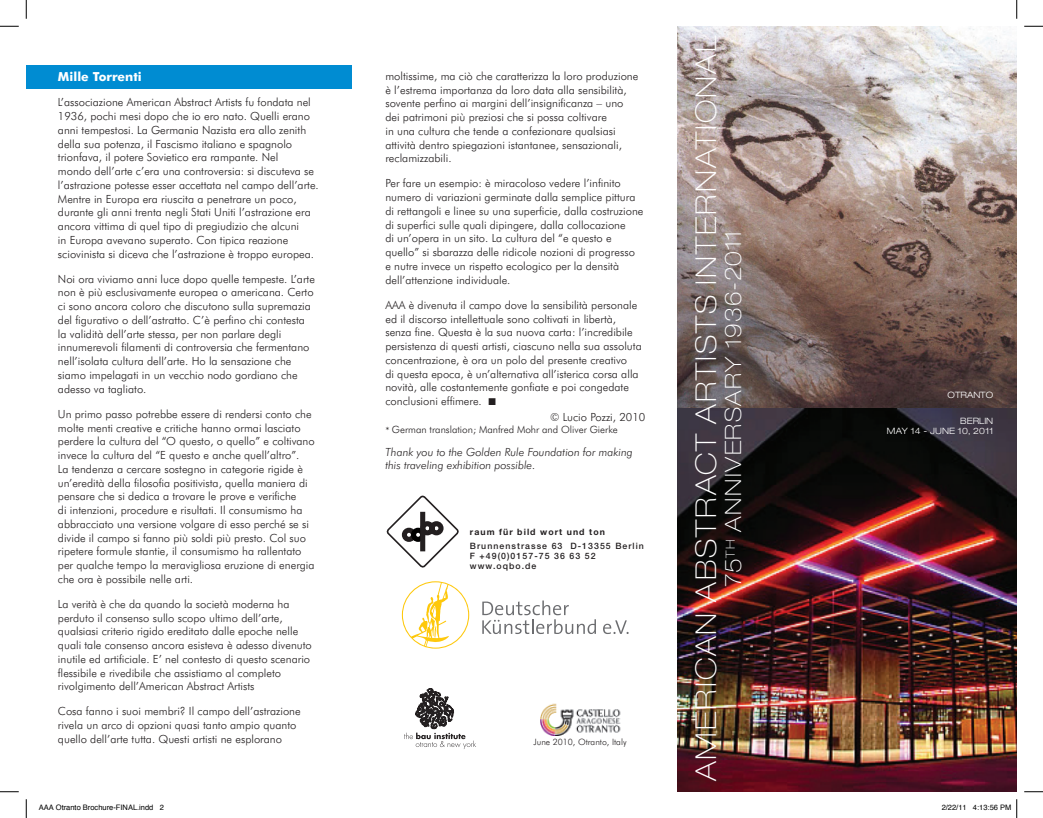
<style>
.page{position:relative;width:1043px;height:818px;background:#fff}
.page>*{position:absolute;margin:0;border:0;box-sizing:border-box;transform-origin:0 0}
.t1{font:100 expanded 28.75px "Helvetica Neue";letter-spacing:.07em;color:#fff}
.t2{font:100 expanded 22.5px "Helvetica Neue";letter-spacing:.04em;color:#fff}
.t3{font:500 13.5px/20.2px "Eureka Mono";letter-spacing:-.04em;color:#231f20}
.t4{font:700 12.5px "Futura BT";color:#fff}
.t5{font:300 11.25px/13.8px "Futura BT";color:#231f20}
.t6{font:italic 300 11.25px/12.5px "Futura BT";color:#231f20}
.t7{font:300 10px "Futura BT";color:#231f20}
.t8{font:500 8.75px "Helvetica Neue";letter-spacing:.12em;color:#231f20}
.t9{font:300 8.75px "Futura BT";color:#231f20}
.t10{font:700 8.75px "Helvetica Neue";letter-spacing:.12em;color:#231f20}
.t11{font:300 expanded 8.75px "Helvetica Neue";letter-spacing:.02em;color:#fff}
.t12{font:300 expanded 8.75px "Helvetica Neue";color:#fff}
.t13{font:7.5px "Helvetica";color:#000}
.s1{font-family:"Abacus Three SSK";font-weight:400}
.s2{font-weight:700}
</style>
<div class="page">
<div style="left:26px;top:65px;width:325px;height:23px;background:#008cd2"></div>
<svg style="left:404px;top:688px;width:72px;height:61px"></svg>
<img style="left:677px;top:26px;width:339px;height:765px">
<img style="left:540px;top:703px;width:81px;height:32px">
<svg style="left:386px;top:495px;width:73px;height:73px"></svg>
<svg style="left:603px;top:620px;width:25px;height:14px"></svg>
<svg style="left:482px;top:600px;width:114px;height:34px"></svg>
<svg style="left:402px;top:581px;width:67px;height:67px"></svg>
<svg style="left:0;top:25px;width:19px;height:2px"></svg>
<svg style="left:1024px;top:25px;width:18px;height:2px"></svg>
<svg style="left:0;top:791px;width:19px;height:1px"></svg>
<svg style="left:1024px;top:791px;width:18px;height:1px"></svg>
<svg style="left:25px;top:0;width:2px;height:19px"></svg>
<svg style="left:25px;top:799px;width:2px;height:19px"></svg>
<svg style="left:1016px;top:0;width:1px;height:19px"></svg>
<svg style="left:1016px;top:799px;width:1px;height:19px"></svg>
<p class="t4" style="left:58px;top:69px;width:85px">Mille Torrenti</p>
<p class="t5" style="left:58px;top:95px;width:262px">L’associazione American Abstract Artists fu fondata nel 1936, pochi mesi dopo che io ero nato. Quelli erano anni tempestosi. La Germania Nazista era allo zenith della sua potenza, il Fascismo italiano e spagnolo trionfava, il potere Sovietico era rampante. Nel<br>mondo dell’arte c’era una controversia: si discuteva se l’astrazione potesse esser accettata nel campo dell’arte.<br>Mentre in Europa era riuscita a penetrare un poco, durante gli anni trenta negli Stati Uniti l’astrazione era ancora vittima di quel tipo di pregiudizio che alcuni<br>in Europa avevano superato. Con tipica reazione sciovinista si diceva che l’astrazione è troppo europea.</p>
<p class="t5" style="left:58px;top:272px;width:258px">Noi ora viviamo anni luce dopo quelle tempeste. L’arte non è più esclusivamente europea o americana. Certo ci sono ancora coloro che discutono sulla supremazia del figurativo o dell’astratto. C’è perfino chi contesta la validità dell’arte stessa, per non parlare degli innumerevoli filamenti di controversia che fermentano nell’isolata cultura dell’arte. Ho la sensazione che siamo impelagati in un vecchio nodo gordiano che adesso va tagliato.</p>
<p class="t5" style="left:58px;top:407px;width:258px">Un primo passo potrebbe essere di rendersi conto che molte menti creative e critiche hanno ormai lasciato perdere la cultura del “O questo, o quello” e coltivano invece la cultura del “E questo e anche quell’altro”.<br>La tendenza a cercare sostegno in categorie rigide è un’eredità della filosofia positivista, quella maniera di pensare che si dedica a trovare le prove e verifiche<br>di intenzioni, procedure e risultati. Il consumismo ha abbracciato una versione volgare di esso perché se si divide il campo si fanno più soldi più presto. Col suo ripetere formule stantie, il consumismo ha rallentato per qualche tempo la meravigliosa eruzione di energia che ora è possibile nelle arti.</p>
<p class="t5" style="left:58px;top:597px;width:255px">La verità è che da quando la società moderna ha perduto il consenso sullo scopo ultimo dell’arte, qualsiasi criterio rigido ereditato dalle epoche nelle quali tale consenso ancora esisteva è adesso divenuto inutile ed artificiale. E’ nel contesto di questo scenario flessibile e rivedibile che assistiamo al completo rivolgimento dell’American Abstract Artists</p>
<p class="t5" style="left:58px;top:704px;width:244px">Cosa fanno i suoi membri? Il campo dell’astrazione rivela un arco di opzioni quasi tanto ampio quanto quello dell’arte tutta. Questi artisti ne esplorano</p>
<p class="t1" style="left:688px;top:781px;width:747px;rotate:-90deg">American Abstract Artists International</p>
<p class="t5" style="left:385px;top:69px;width:254px">moltissime, ma ciò che caratterizza la loro produzione è l’estrema importanza da loro data alla sensibilità, sovente perfino ai margini dell’insignificanza – uno dei patrimoni più preziosi che si possa coltivare<br>in una cultura che tende a confezionare qualsiasi attività dentro spiegazioni istantanee, sensazionali, reclamizzabili.</p>
<p class="t5" style="left:385px;top:176px;width:260px">Per fare un esempio: è miracoloso vedere l’infinito numero di variazioni germinate dalla semplice pittura di rettangoli e linee su una superficie, dalla costruzione di superfici sulle quali dipingere, dalla collocazione<br>di un’opera in un sito. La cultura del “e questo e quello” si sbarazza delle ridicole nozioni di progresso<br>e nutre invece un rispetto ecologico per la densità dell’attenzione individuale.</p>
<p class="t5" style="left:385px;top:298px;width:258px">AAA è divenuta il campo dove la sensibilità personale ed il discorso intellettuale sono coltivati in libertà, senza fine. Questa è la sua nuova carta: l’incredibile persistenza di questi artisti, ciascuno nella sua assoluta concentrazione, è ora un polo del presente creativo<br>di questa epoca, è un’alternativa all’isterica corsa alla novità, alle costantemente gonfiate e poi congedate conclusioni effimere. <span class="s1">k</span></p>
<p class="t5" style="left:550px;top:410px;width:97px">© Lucio Pozzi, 2010</p>
<p class="t7" style="left:385px;top:423px;width:234px">* German translation; Manfred Mohr and Oliver Gierke</p>
<p class="t6" style="left:385px;top:446px;width:249px">Thank you to the Golden Rule Foundation for making this traveling exhibition possible.</p>
<p class="t2" style="left:719px;top:587px;width:358px;rotate:-90deg">75<sup>TH</sup> ANNIVERSARY 1936-2011</p>
<p class="t3" style="left:470px;top:521px;width:251px"><span class="s2">raum für bild wort und ton<br></span>Brunnenstrasse 63 D-13355 Berlin</p>
<p class="t10" style="left:470px;top:526px;width:136px">raum für bild wort und ton</p>
<p class="t8" style="left:470px;top:540px;width:175px">Brunnenstrasse 63 D-13355 Berlin</p>
<p class="t8" style="left:470px;top:550px;width:127px">F +49(0)0157-75 36 63 52</p>
<p class="t8" style="left:470px;top:560px;width:68px">www.oqbo.de</p>
<p class="t9" style="left:533px;top:736px;width:95px">June 2010, Otranto, Italy</p>
<p class="t12" style="left:947px;top:389px;width:47px">OTRANTO</p>
<p class="t12" style="left:960px;top:415px;width:35px">BERLIN</p>
<p class="t11" style="left:887px;top:425px;width:108px">MAY 14 - JUNE 10, 2011</p>
<p class="t13" style="left:39px;top:801px;width:127px">AAA Otranto Brochure-FINAL.indd 2</p>
<p class="t13" style="left:941px;top:801px;width:71px">2/22/11 4:13:56 PM</p>
</div>
